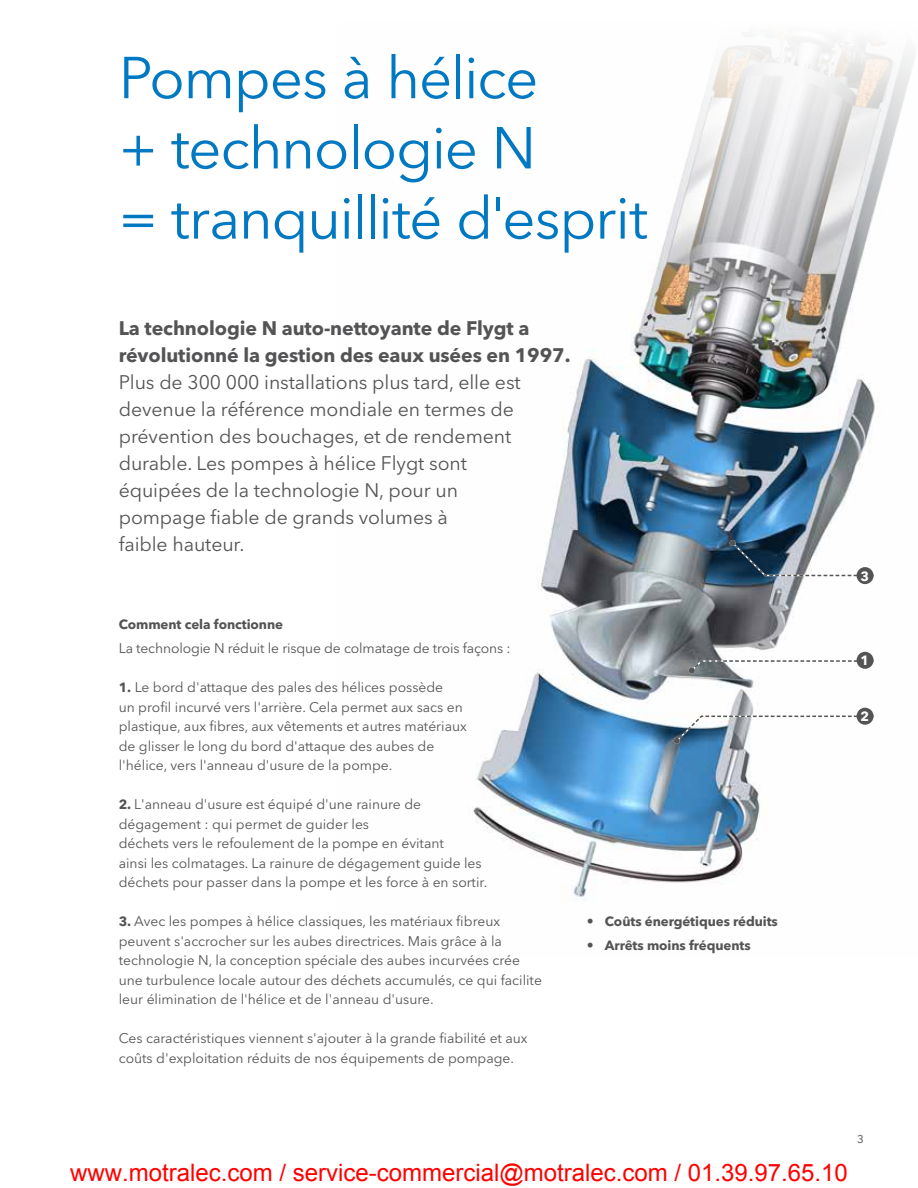
<style>
.page{position:relative;width:918px;height:1188px;background:#fff}
.page>*{position:absolute;margin:0;border:0;box-sizing:border-box;transform-origin:0 0}
.t1{font:58.5px/70.2px "Avenir Next LT Pro";letter-spacing:-.025em;color:#0079c2}
.t2{font:24px "Arial";color:#f00}
.t3{font:19.5px/27px "Avenir Next LT Pro";letter-spacing:-.005em;color:#545456}
.t4{font:700 19.5px/27px "Avenir Next LT Pro";letter-spacing:-.005em;color:#545456}
.t5{font:13.8px/19.5px "Avenir Next LT Pro";color:#545456}
.t6{font:700 13.35px "Avenir Next LT Pro";letter-spacing:-.005em;color:#545456}
.t7{font:700 13.35px "Avenir Next LT Pro";color:#fff}
.t8{font:500 11.25px "Avenir Next LT Pro";color:#656769}
.s1{font-weight:700;font-size:13.35px}
.s2{font-weight:400;font-size:13.8px}
</style>
<div class="page">
<img style="left:473px;top:36px;width:442px;height:866px">
<svg style="left:674px;top:715px;width:201px;height:29px"></svg>
<svg style="left:689px;top:660px;width:186px;height:14px"></svg>
<svg style="left:730px;top:540px;width:145px;height:37px"></svg>
<div style="left:857px;top:567px;width:17px;height:17px;background:#545456;border-radius:50%"></div>
<div style="left:857px;top:652px;width:17px;height:17px;background:#545456;border-radius:50%"></div>
<div style="left:857px;top:708px;width:17px;height:17px;background:#545456;border-radius:50%"></div>
<h1 class="t1" style="left:119px;top:43px;width:531px">Pompes à hélice<br>+ technologie N<br>= tranquillité d'esprit</h1>
<h3 class="t4" style="left:119px;top:314px;width:453px">La technologie N auto-nettoyante de Flygt a révolutionné la gestion des eaux usées en 1997.</h3>
<p class="t3" style="left:119px;top:368px;width:404px">Plus de 300 000 installations plus tard, elle est devenue la référence mondiale en termes de prévention des bouchages, et de rendement durable. Les pompes à hélice Flygt sont équipées de la technologie N, pour un pompage fiable de grands volumes à<br>faible hauteur.</p>
<p class="t6" style="left:119px;top:616px;width:166px">Comment cela fonctionne</p>
<p class="t5" style="left:119px;top:639px;width:393px">La technologie N réduit le risque de colmatage de trois façons :</p>
<p class="t5" style="left:119px;top:678px;width:350px"><span class="s1">1.</span> Le bord d'attaque des pales des hélices possède<br>un profil incurvé vers l'arrière. Cela permet aux sacs en plastique, aux fibres, aux vêtements et autres matériaux de glisser le long du bord d'attaque des aubes de l'hélice, vers l'anneau d'usure de la pompe.</p>
<p class="t5" style="left:119px;top:795px;width:370px"><span class="s1">2.</span> L'anneau d'usure est équipé d'une rainure de dégagement : qui permet de guider les<br>déchets vers le refoulement de la pompe en évitant<br>ainsi les colmatages. La rainure de dégagement guide les déchets pour passer dans la pompe et les force à en sortir.</p>
<p class="t5" style="left:119px;top:912px;width:425px"><span class="s1">3.</span> Avec les pompes à hélice classiques, les matériaux fibreux peuvent s'accrocher sur les aubes directrices. Mais grâce à la technologie N, la conception spéciale des aubes incurvées crée une turbulence locale autour des déchets accumulés, ce qui facilite leur élimination de l'hélice et de l'anneau d'usure.</p>
<p class="t5" style="left:119px;top:1029px;width:410px">Ces caractéristiques viennent s'ajouter à la grande fiabilité et aux coûts d'exploitation réduits de nos équipements de pompage.</p>
<p class="t6" style="left:587px;top:913px;width:192px"><span class="s2">•</span> Coûts énergétiques réduits</p>
<p class="t6" style="left:587px;top:937px;width:165px"><span class="s2">•</span> Arrêts moins fréquents</p>
<p class="t7" style="left:861px;top:568px;width:10px">3</p>
<p class="t7" style="left:861px;top:652px;width:10px">1</p>
<p class="t7" style="left:861px;top:708px;width:10px">2</p>
<h2 class="t2" style="left:70px;top:1164px;width:779px">www.motralec.com / service-commercial@motralec.com / 01.39.97.65.10</h2>
<p class="t8" style="left:857px;top:1132px;width:8px">3</p>
</div>
